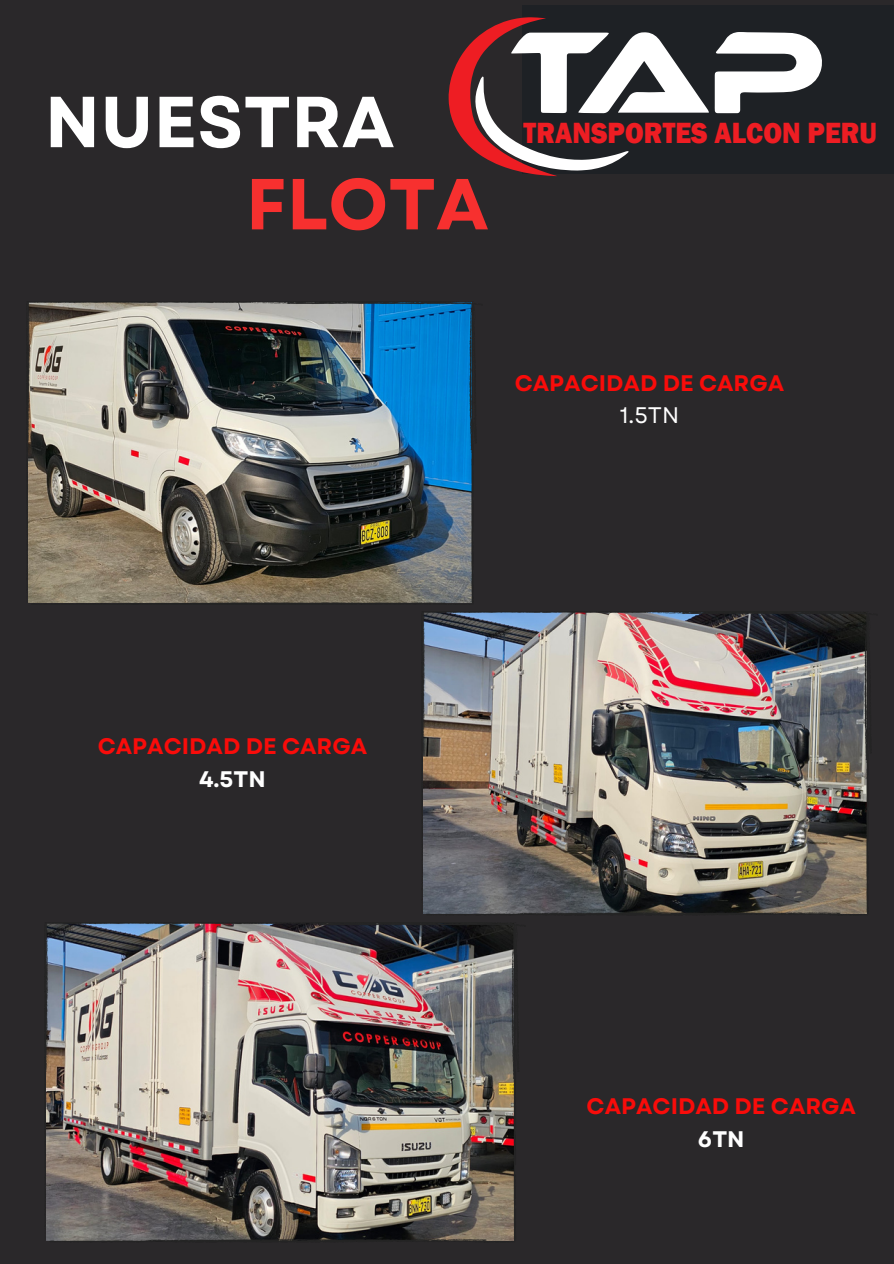
<style>
.page{position:relative;width:894px;height:1264px;background:#fff}
.page>*{position:absolute;margin:0;border:0;box-sizing:border-box;transform-origin:0 0}
.t1{font:700 72px "Garet";color:#fff}
.t2{font:700 72px "Garet";color:#f7302f}
.t3{font:800 30.15px "Franklin Gothic";color:#ee1d23;scale:.9 1}
.t4{font:700 22.5px "Garet";color:#f90c0a}
.t5{font:700 22.5px "Garet";color:#fff}
.t6{font:22.5px "Garet";color:#fff}
</style>
<div class="page">
<div style="left:0;top:0;width:893px;height:1263px;background:#2a282a"></div>
<img style="left:46px;top:923px;width:468px;height:318px">
<img style="left:28px;top:302px;width:444px;height:301px">
<img style="left:423px;top:612px;width:444px;height:302px">
<div style="left:522px;top:5px;width:371px;height:168px;background:#1e2125"></div>
<svg style="left:714px;top:32px;width:108px;height:81px"></svg>
<svg style="left:448px;top:17px;width:260px;height:159px"></svg>
<h1 class="t1" style="left:45px;top:77px;width:351px">NUESTRA</h1>
<h1 class="t2" style="left:246px;top:159px;width:244px">FLOTA</h1>
<h2 class="t3" style="left:523px;top:114px;width:394px">TRANSPORTES ALCON PERU</h2>
<p class="t4" style="left:514px;top:369px;width:271px">CAPACIDAD DE CARGA</p>
<p class="t6" style="left:619px;top:402px;width:61px">1.5TN</p>
<p class="t4" style="left:98px;top:732px;width:271px">CAPACIDAD DE CARGA</p>
<p class="t5" style="left:199px;top:765px;width:68px">4.5TN</p>
<p class="t4" style="left:586px;top:1092px;width:271px">CAPACIDAD DE CARGA</p>
<p class="t5" style="left:697px;top:1124px;width:48px">6TN</p>
</div>
